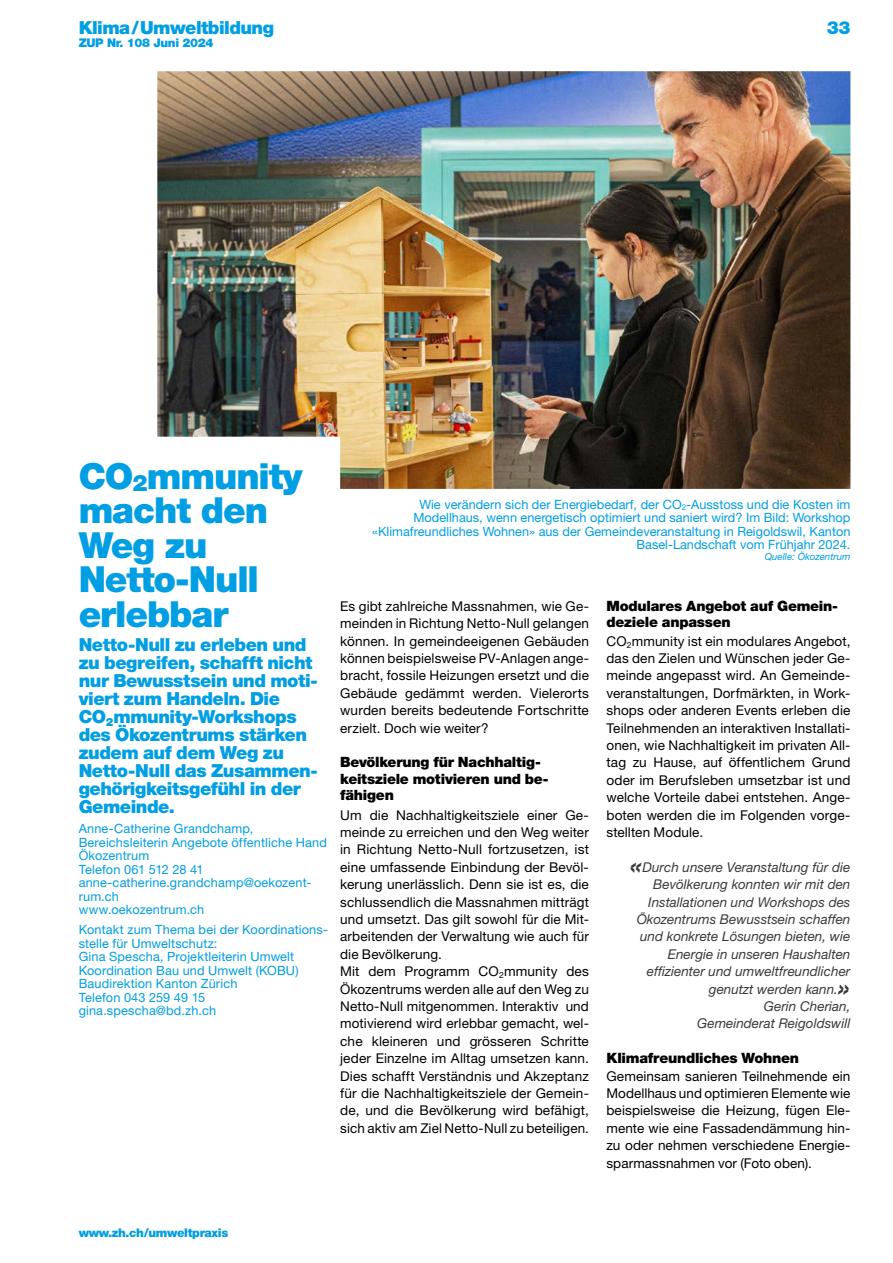
<style>
.page{position:relative;width:893px;height:1263px;background:#fff}
.page>*{position:absolute;margin:0;border:0;box-sizing:border-box;transform-origin:0 0}
.H1-24-Haupt-Titel-Cyan{font:900 36px/34.5px "Helvetica Neue LT Std";letter-spacing:-.03em;color:#009ee3}
.P-12-Lead-Cyan{font:900 18px/18px "Helvetica Neue LT Std";letter-spacing:-.025em;color:#009ee3}
.H2-9_5-Zwi-Titel{font:900 14.25px/16.4px "Helvetica Neue LT Std";letter-spacing:-.02em;color:#000}
.P-9-Text-Block{font:13.5px/17.4px "Helvetica Neue LT Std";letter-spacing:.01em;color:#000;text-align:justify}
.P-8-Rechts-Zitate{font:italic 13.5px/17.4px "Helvetica Neue LT Std";color:#3a3a39;text-align:right}
.P-8_5-Autor-Cyan{font:12.75px/13.5px "Helvetica Neue LT Std";letter-spacing:.01em;color:#009ee3}
.P-8_5-Legende-Cyan{font:12.75px/13.5px "Helvetica Neue LT Std";color:#009ee3;text-align:right}
.t1{font:900 12px "Helvetica Neue LT Std";letter-spacing:-.03em;color:#009ee3}
.P-6_5-Quelle-Cyan{font:italic 9.75px "Helvetica Neue LT Std";color:#009ee3}
.s1{font-size:22.65px}
.s2{font-weight:700;font-size:27px}
</style>
<div class="page">
<img style="left:157px;top:71px;width:693px;height:418px">
<h2 class="P-12-Lead-Cyan" style="left:79px;top:19px;width:197px">Klima/Umweltbildung</h2>
<p class="t1" style="left:79px;top:35px;width:136px">ZUP Nr. 108 Juni 2024</p>
<h2 class="P-12-Lead-Cyan" style="left:827px;top:19px;width:25px">33</h2>
<h1 class="H1-24-Haupt-Titel-Cyan" style="left:79px;top:459px;width:225px">CO<span class="s1">2</span>mmunity macht den<br>Weg zu<br>Netto-Null erlebbar</h1>
<p class="P-12-Lead-Cyan" style="left:79px;top:636px;width:241px">Netto-Null zu erleben und zu begreifen, schafft nicht nur Bewusstsein und moti&shy;viert zum Handeln. Die<br>CO<sub>2</sub>mmunity-Workshops des Ökozentrums stärken zudem auf dem Weg zu<br>Netto-Null das Zusammen&shy;gehörigkeitsgefühl in der<br>Gemeinde.</p>
<p class="P-8_5-Autor-Cyan" style="left:79px;top:822px;width:250px">Anne-Catherine Grandchamp,<br>Bereichsleiterin Angebote öffentliche Hand<br>Ökozentrum<br>Telefon 061 512 28 41 anne-catherine.grandchamp@oekozent&shy;rum.ch<br>www.oekozentrum.ch</p>
<p class="P-8_5-Autor-Cyan" style="left:79px;top:923px;width:251px">Kontakt zum Thema bei der Koordinations&shy;stelle für Umweltschutz:<br>Gina Spescha, Projektleiterin Umwelt<br>Koordination Bau und Umwelt (KOBU)<br>Baudirektion Kanton Zürich<br>Telefon 043 259 49 15 gina.spescha@bd.zh.ch</p>
<p class="P-8_5-Legende-Cyan" style="left:372px;top:497px;width:480px">Wie verändern sich der Energiebedarf, der CO<sub>2</sub>-Ausstoss und die Kosten im Modellhaus, wenn energetisch optimiert und saniert wird? Im Bild: Workshop «Klimafreundliches Wohnen» aus der Gemeindeveranstaltung in Reigoldswil, Kanton Basel-Landschaft vom Frühjahr 2024.</p>
<p class="P-6_5-Quelle-Cyan" style="left:765px;top:551px;width:87px">Quelle: Ökozentrum</p>
<p class="P-9-Text-Block" style="left:340px;top:597px;width:250px">Es gibt zahlreiche Massnahmen, wie Ge&shy;meinden in Richtung Netto-Null gelangen können. In gemeindeeigenen Gebäuden können beispielsweise PV-Anlagen ange&shy;bracht, fossile Heizungen ersetzt und die Gebäude gedämmt werden. Vielerorts wurden bereits bedeutende Fortschritte erzielt. Doch wie weiter?</p>
<h2 class="H2-9_5-Zwi-Titel" style="left:340px;top:754px;width:210px">Bevölkerung für Nachhaltig&shy;keitsziele motivieren und be&shy;fähigen</h2>
<p class="P-9-Text-Block" style="left:340px;top:806px;width:250px">Um die Nachhaltigkeitsziele einer Ge&shy;meinde zu erreichen und den Weg weiter in Richtung Netto-Null fortzusetzen, ist eine umfassende Einbindung der Bevöl&shy;kerung unerlässlich. Denn sie ist es, die schlussendlich die Massnahmen mitträgt und umsetzt. Das gilt sowohl für die Mit&shy;arbeitenden der Verwaltung wie auch für die Bevölkerung.</p>
<p class="P-9-Text-Block" style="left:340px;top:962px;width:250px">Mit dem Programm CO<sub>2</sub>mmunity des Ökozentrums werden alle auf den Weg zu Netto-Null mitgenommen. Interaktiv und motivierend wird erlebbar gemacht, wel&shy;che kleineren und grösseren Schritte jeder Einzelne im Alltag umsetzen kann.<br>Dies schafft Verständnis und Akzeptanz für die Nachhaltigkeitsziele der Gemein&shy;de, und die Bevölkerung wird befähigt, sich aktiv am Ziel Netto-Null zu beteiligen.</p>
<h2 class="H2-9_5-Zwi-Titel" style="left:606px;top:597px;width:233px">Modulares Angebot auf Gemein&shy;deziele anpassen</h2>
<p class="P-9-Text-Block" style="left:606px;top:632px;width:246px">CO<sub>2</sub>mmunity ist ein modulares Angebot, das den Zielen und Wünschen jeder Ge&shy;meinde angepasst wird. An Gemeinde&shy;veranstaltungen, Dorfmärkten, in Work&shy;shops oder anderen Events erleben die Teilnehmenden an interaktiven Installati&shy;onen, wie Nachhaltigkeit im privaten All&shy;tag zu Hause, auf öffentlichem Grund oder im Berufsleben umsetzbar ist und welche Vorteile dabei entstehen. Ange&shy;boten werden die im Folgenden vorge&shy;stellten Module.</p>
<p class="P-8-Rechts-Zitate" style="left:630px;top:858px;width:222px"><span class="s2">«</span>Durch unsere Veranstaltung für die<br>Bevölkerung konnten wir mit den<br>Installationen und Workshops des<br>Ökozentrums Bewusstsein schaffen und konkrete Lösungen bieten, wie<br>Energie in unseren Haushalten effizienter und umweltfreundlicher genutzt werden kann.<span class="s2">»<br></span>Gerin Cherian,<br>Gemeinderat Reigoldswill</p>
<h2 class="H2-9_5-Zwi-Titel" style="left:606px;top:1050px;width:194px">Klimafreundliches Wohnen</h2>
<p class="P-9-Text-Block" style="left:606px;top:1067px;width:245px">Gemeinsam sanieren Teilnehmende ein Modellhaus und optimieren Elemente wie beispielsweise die Heizung, fügen Ele&shy;mente wie eine Fassadendämmung hin&shy;zu oder nehmen verschiedene Energie&shy;sparmassnahmen vor (Foto oben).</p>
<p class="t1" style="left:79px;top:1226px;width:151px">www.zh.ch/umweltpraxis</p>
</div>
